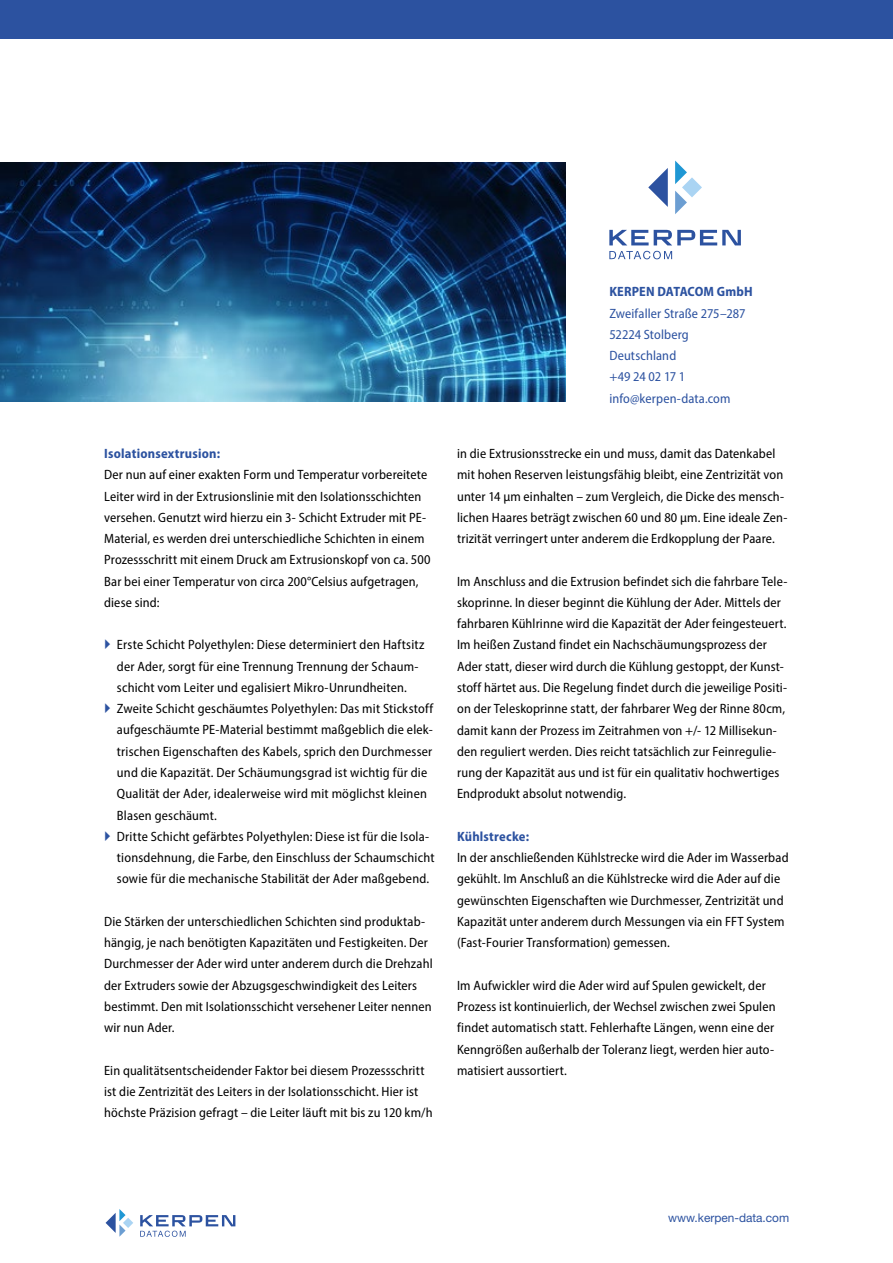
<style>
.page{position:relative;width:893px;height:1263px;background:#fff}
.page>*{position:absolute;margin:0;border:0;box-sizing:border-box;transform-origin:0 0}
.t1{font:semi-condensed 13.5px/21.3px "Myriad Pro";letter-spacing:.01em;color:#000}
.t2{font:semi-condensed 13.5px/21.3px "Myriad Pro";letter-spacing:.01em;color:#2c52a0}
.t3{font:700 semi-condensed 13.5px "Myriad Pro";letter-spacing:.015em;color:#2c52a0}
.t4{font:12px "Helvetica Neue LT Std";color:#2c52a0}
</style>
<div class="page">
<img style="left:0;top:162px;width:566px;height:240px">
<div style="left:0;top:0;width:893px;height:38px;background:#2c52a0"></div>
<svg style="left:140px;top:1215px;width:95px;height:22px"></svg>
<svg style="left:106px;top:1209px;width:27px;height:28px"></svg>
<svg style="left:609px;top:230px;width:132px;height:30px"></svg>
<svg style="left:648px;top:168px;width:20px;height:39px"></svg>
<svg style="left:675px;top:161px;width:27px;height:53px"></svg>
<p class="t3" style="left:104px;top:445px;width:117px">Isolationsextrusion:</p>
<p class="t1" style="left:104px;top:464px;width:328px">Der nun auf einer exakten Form und Temperatur vorbereitete Leiter wird in der Extrusionslinie mit den Isolationsschichten versehen. Genutzt wird hierzu ein 3- Schicht Extruder mit PE-Material, es werden drei unterschiedliche Schichten in einem Prozessschritt mit einem Druck am Extrusionskopf von ca. 500<br>Bar bei einer Temperatur von circa 200°Celsius aufgetragen, diese sind:</p>
<p class="t1" style="left:117px;top:634px;width:319px">Erste Schicht Polyethylen: Diese determiniert den Haftsitz der Ader, sorgt für eine Trennung Trennung der Schaum&shy;schicht vom Leiter und egalisiert Mikro-Unrundheiten.<br>Zweite Schicht geschäumtes Polyethylen: Das mit Stickstoff aufgeschäumte PE-Material bestimmt maßgeblich die elek&shy;trischen Eigenschaften des Kabels, sprich den Durchmesser und die Kapazität. Der Schäumungsgrad ist wichtig für die Qualität der Ader, idealerweise wird mit möglichst kleinen Blasen geschäumt.<br>Dritte Schicht gefärbtes Polyethylen: Diese ist für die Isola&shy;tionsdehnung, die Farbe, den Einschluss der Schaumschicht sowie für die mechanische Stabilität der Ader maßgebend.</p>
<p class="t1" style="left:104px;top:910px;width:330px">Die Stärken der unterschiedlichen Schichten sind produktab&shy;hängig, je nach benötigten Kapazitäten und Festigkeiten. Der Durchmesser der Ader wird unter anderem durch die Drehzahl der Extruders sowie der Abzugsgeschwindigkeit des Leiters bestimmt. Den mit Isolationsschicht versehener Leiter nennen wir nun Ader.</p>
<p class="t1" style="left:104px;top:1059px;width:330px">Ein qualitätsentscheidender Faktor bei diesem Prozessschritt ist die Zentrizität des Leiters in der Isolationsschicht. Hier ist höchste Präzision gefragt – die Leiter läuft mit bis zu 120 km/h</p>
<p class="t3" style="left:609px;top:283px;width:145px">KERPEN DATACOM GmbH</p>
<p class="t2" style="left:609px;top:302px;width:138px">Zweifaller Straße 275–287<br>52224 Stolberg<br>Deutschland<br>+49 24 02 17 1 info@kerpen-data.com</p>
<p class="t1" style="left:457px;top:443px;width:332px">in die Extrusionsstrecke ein und muss, damit das Datenkabel mit hohen Reserven leistungsfähig bleibt, eine Zentrizität von unter 14 μm einhalten – zum Vergleich, die Dicke des mensch&shy;lichen Haares beträgt zwischen 60 und 80 μm. Eine ideale Zen&shy;trizität verringert unter anderem die Erdkopplung der Paare.</p>
<p class="t1" style="left:457px;top:570px;width:332px">Im Anschluss and die Extrusion befindet sich die fahrbare Tele&shy;skoprinne. In dieser beginnt die Kühlung der Ader. Mittels der fahrbaren Kühlrinne wird die Kapazität der Ader feingesteuert.<br>Im heißen Zustand findet ein Nachschäumungsprozess der Ader statt, dieser wird durch die Kühlung gestoppt, der Kunst&shy;stoff härtet aus. Die Regelung findet durch die jeweilige Positi&shy;on der Teleskoprinne statt, der fahrbarer Weg der Rinne 80cm, damit kann der Prozess im Zeitrahmen von +/- 12 Millisekun&shy;den reguliert werden. Dies reicht tatsächlich zur Feinregulie&shy;rung der Kapazität aus und ist für ein qualitativ hochwertiges Endprodukt absolut notwendig.</p>
<p class="t3" style="left:457px;top:828px;width:73px">Kühlstrecke:</p>
<p class="t1" style="left:457px;top:847px;width:333px">In der anschließenden Kühlstrecke wird die Ader im Wasserbad gekühlt. Im Anschluß an die Kühlstrecke wird die Ader auf die gewünschten Eigenschaften wie Durchmesser, Zentrizität und Kapazität unter anderem durch Messungen via ein FFT System (Fast-Fourier Transformation) gemessen.</p>
<p class="t1" style="left:457px;top:974px;width:320px">Im Aufwickler wird die Ader wird auf Spulen gewickelt, der Prozess ist kontinuierlich, der Wechsel zwischen zwei Spulen findet automatisch statt. Fehlerhafte Längen, wenn eine der Kenngrößen außerhalb der Toleranz liegt, werden hier auto&shy;matisiert aussortiert.</p>
<p class="t4" style="left:668px;top:1210px;width:122px">www.kerpen-data.com</p>
</div>
